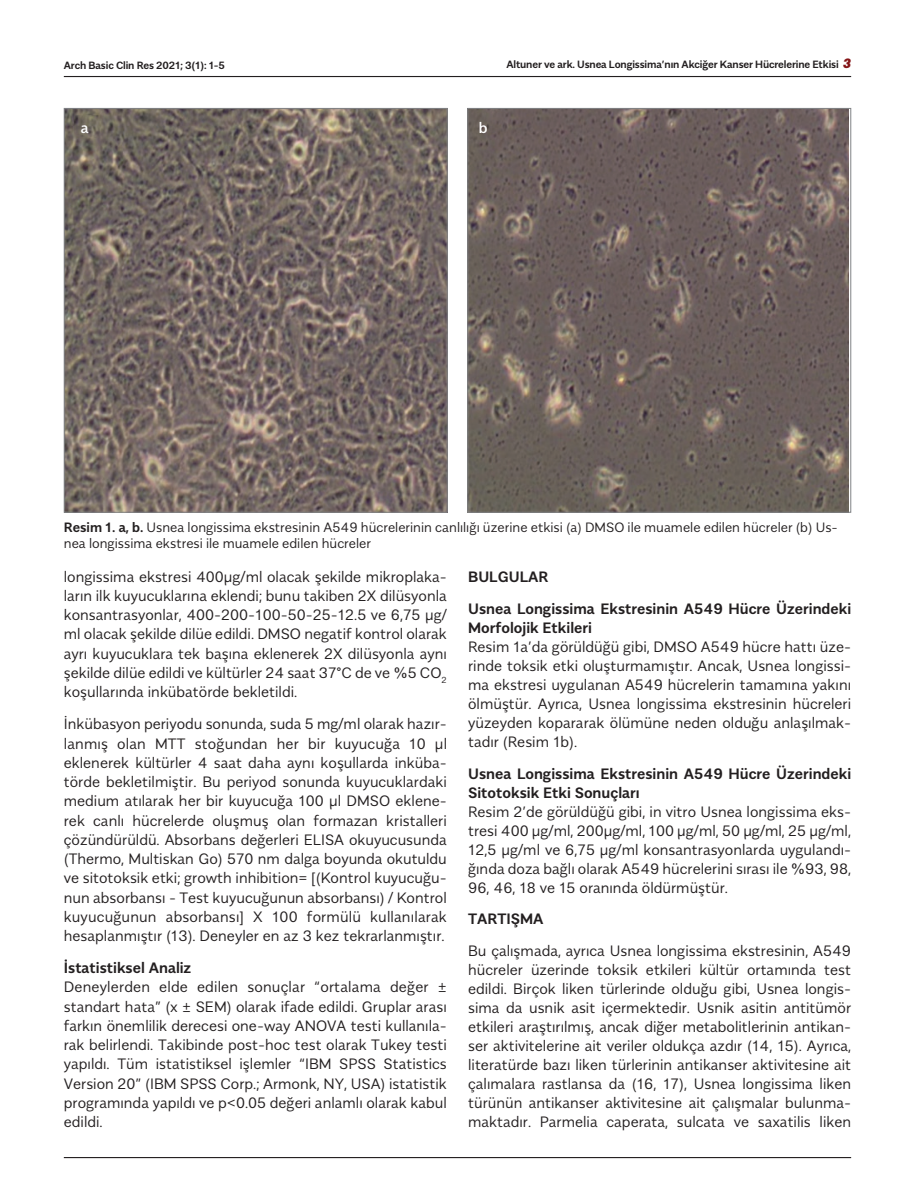
<style>
.page{position:relative;width:915px;height:1191px;background:#fff}
.page>*{position:absolute;margin:0;border:0;box-sizing:border-box;transform-origin:0 0}
.t1{font:300 15px/19.2px "Alergia Normal";color:#231f20;text-align:justify}
.t2{font:600 15px/19px "Alergia Normal";color:#231f20}
.t3{font:500 15px "Alergia Normal";color:#fff}
.t4{font:300 13.5px/16.2px "Alergia Normal";color:#231f20}
.t5{font:600 10.5px "Alergia Normal";letter-spacing:-.015em;color:#231f20}
.s1{font-weight:900;font-style:italic;font-size:13.5px;color:#851517}
.s2{font-weight:600}
</style>
<div class="page">
<hr style="left:64px;top:1157px;width:786px;height:1px;background:#231f20">
<img style="left:66px;top:110px;width:379px;height:400px">
<div style="left:64px;top:108px;width:383px;height:404px;border:1px solid #808285"></div>
<img style="left:469px;top:110px;width:379px;height:400px">
<div style="left:467px;top:108px;width:383px;height:404px;border:1px solid #808285"></div>
<hr style="left:64px;top:76px;width:786px;height:1px;background:#231f20">
<p class="t5" style="left:64px;top:57px;width:163px">Arch Basic Clin Res 2021; 3(1): 1-5</p>
<p class="t5" style="left:506px;top:56px;width:346px">Altuner ve ark. Usnea Longissima’nın Akciğer Kanser Hücrelerine Etkisi <span class="s1">3</span></p>
<p class="t3" style="left:81px;top:116px;width:9px">a</p>
<p class="t3" style="left:478px;top:116px;width:10px">b</p>
<p class="t4" style="left:64px;top:518px;width:775px"><span class="s2">Resim 1. a, b.</span> Usnea longissima ekstresinin A549 hücrelerinin canlılığı üzerine etkisi (a) DMSO ile muamele edilen hücreler (b) Us&shy;nea longissima ekstresi ile muamele edilen hücreler</p>
<p class="t1" style="left:64px;top:565px;width:384px">longissima ekstresi 400µg/ml olacak şekilde mikroplaka&shy;ların ilk kuyucuklarına eklendi; bunu takiben 2X dilüsyonla konsantrasyonlar, 400-200-100-50-25-12.5 ve 6,75 µg/ ml olacak şekilde dilüe edildi. DMSO negatif kontrol olarak ayrı kuyucuklara tek başına eklenerek 2X dilüsyonla aynı şekilde dilüe edildi ve kültürler 24 saat 37°C de ve %5 CO<sub>2 </sub>koşullarında inkübatörde bekletildi.</p>
<p class="t1" style="left:64px;top:713px;width:384px">İnkübasyon periyodu sonunda, suda 5 mg/ml olarak hazır&shy;lanmış olan MTT stoğundan her bir kuyucuğa 10 µl eklenerek kültürler 4 saat daha aynı koşullarda inküba&shy;törde bekletilmiştir. Bu periyod sonunda kuyucuklardaki medium atılarak her bir kuyucuğa 100 µl DMSO eklene&shy;rek canlı hücrelerde oluşmuş olan formazan kristalleri çözündürüldü. Absorbans değerleri ELISA okuyucusunda (Thermo, Multiskan Go) 570 nm dalga boyunda okutuldu ve sitotoksik etki; growth inhibition= [(Kontrol kuyucuğu&shy;nun absorbansı - Test kuyucuğunun absorbansı) / Kontrol kuyucuğunun absorbansı] X 100 formülü kullanılarak hesaplanmıştır (13). Deneyler en az 3 kez tekrarlanmıştır.</p>
<p class="t2" style="left:64px;top:957px;width:129px">İstatistiksel Analiz</p>
<p class="t1" style="left:64px;top:976px;width:384px">Deneylerden elde edilen sonuçlar “ortalama değer ± standart hata” (x ± SEM) olarak ifade edildi. Gruplar arası farkın önemlilik derecesi one-way ANOVA testi kullanıla&shy;rak belirlendi. Takibinde post-hoc test olarak Tukey testi yapıldı. Tüm istatistiksel işlemler “IBM SPSS Statistics Version 20” (IBM SPSS Corp.; Armonk, NY, USA) istatistik programında yapıldı ve p&lt;0.05 değeri anlamlı olarak kabul edildi.</p>
<p class="t2" style="left:468px;top:566px;width:82px">BULGULAR</p>
<p class="t2" style="left:468px;top:598px;width:384px">Usnea Longissima Ekstresinin A549 Hücre Üzerindeki<br>Morfolojik Etkileri</p>
<p class="t1" style="left:468px;top:636px;width:384px">Resim 1a’da görüldüğü gibi, DMSO A549 hücre hattı üze&shy;rinde toksik etki oluşturmamıştır. Ancak, Usnea longissi&shy;ma ekstresi uygulanan A549 hücrelerin tamamına yakını ölmüştür. Ayrıca, Usnea longissima ekstresinin hücreleri yüzeyden kopararak ölümüne neden olduğu anlaşılmak&shy;tadır (Resim 1b).</p>
<p class="t2" style="left:468px;top:762px;width:384px">Usnea Longissima Ekstresinin A549 Hücre Üzerindeki<br>Sitotoksik Etki Sonuçları</p>
<p class="t1" style="left:468px;top:800px;width:384px">Resim 2’de görüldüğü gibi, in vitro Usnea longissima eks&shy;tresi 400 µg/ml, 200µg/ml, 100 µg/ml, 50 µg/ml, 25 µg/ml, 12,5 µg/ml ve 6,75 µg/ml konsantrasyonlarda uygulandı&shy;ğında doza bağlı olarak A549 hücrelerini sırası ile %93, 98, 96, 46, 18 ve 15 oranında öldürmüştür.</p>
<p class="t2" style="left:468px;top:908px;width:77px">TARTIŞMA</p>
<p class="t1" style="left:468px;top:940px;width:384px">Bu çalışmada, ayrıca Usnea longissima ekstresinin, A549 hücreler üzerinde toksik etkileri kültür ortamında test edildi. Birçok liken türlerinde olduğu gibi, Usnea longis&shy;sima da usnik asit içermektedir. Usnik asitin antitümör etkileri araştırılmış, ancak diğer metabolitlerinin antikan&shy;ser aktivitelerine ait veriler oldukça azdır (14, 15). Ayrıca, literatürde bazı liken türlerinin antikanser aktivitesine ait çalımalara rastlansa da (16, 17), Usnea longissima liken türünün antikanser aktivitesine ait çalışmalar bulunma&shy;maktadır. Parmelia caperata, sulcata ve saxatilis liken</p>
</div>
